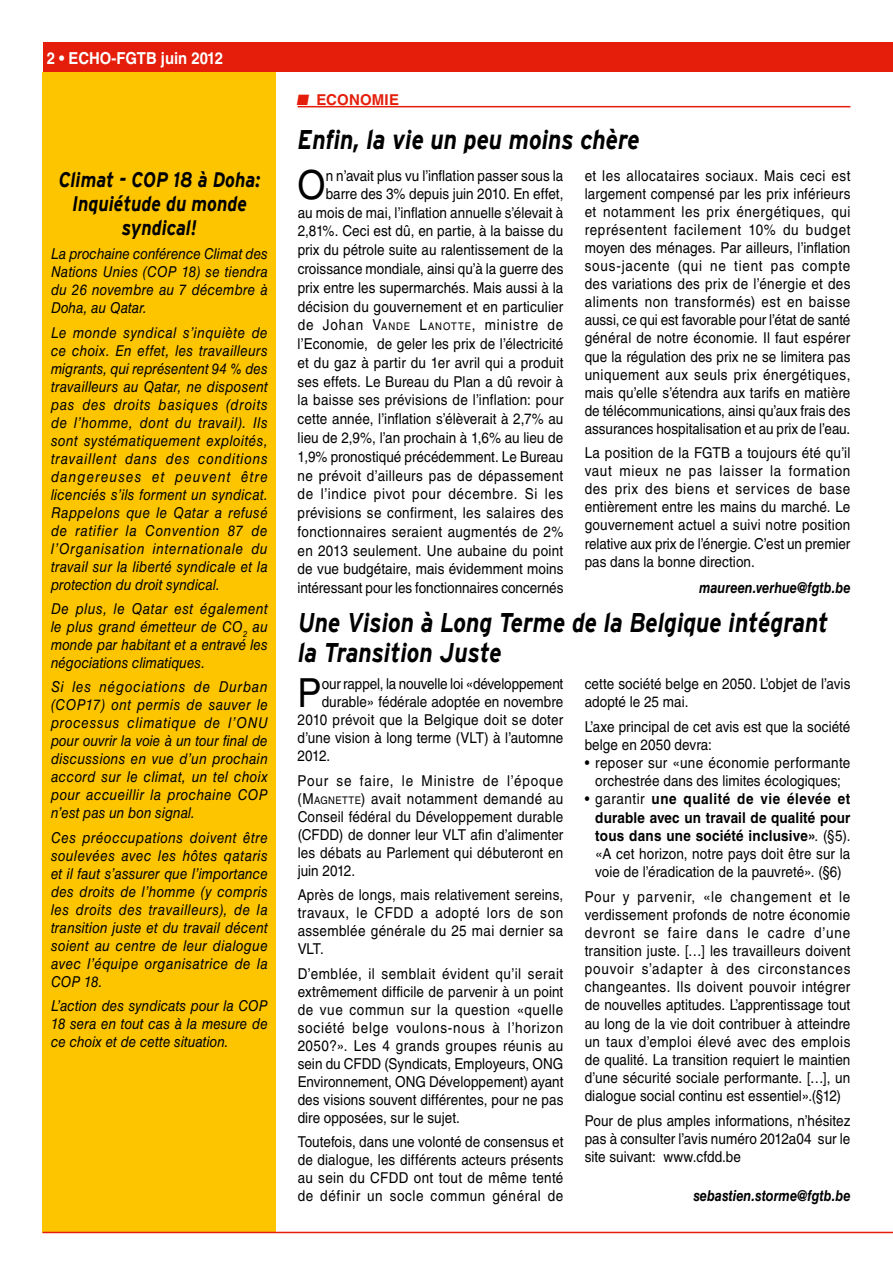
<style>
.page{position:relative;width:893px;height:1263px;background:#fff}
.page>*{position:absolute;margin:0;border:0;box-sizing:border-box;transform-origin:0 0}
.t1{font:40.05px "Helvetica LT Std";color:#000;scale:.9 1}
.t2{font:italic 700 27px/30px "Interstate";color:#000;scale:.85 1}
.t3{font:italic 700 21px/24px "Interstate";color:#000;text-align:center;scale:.85 1}
.t4{font:700 16.5px "Helvetica LT Std";color:#fff;scale:.9 1}
.t5{font:15px/18px "Helvetica LT Std";letter-spacing:.005em;color:#000;text-align:justify;scale:.9 1}
.t6{font:italic 15px/18px "Helvetica LT Std";letter-spacing:.01em;color:#000;text-align:justify;scale:.9 1}
.t7{font:italic 700 15px "Helvetica LT Std";letter-spacing:.005em;color:#000;scale:.85 1}
.t8{font:700 15px "Helvetica LT Std";letter-spacing:.01em;color:#e41e0a}
.s1{font-style:inherit}
.s2{font-size:10.5px}
.s3{font-weight:700}
</style>
<div class="page">
<div style="left:43px;top:43px;width:850px;height:29px;background:#e41e0a"></div>
<div style="left:43px;top:72px;width:233px;height:1161px;background:#fdc500"></div>
<hr style="left:43px;top:1232px;width:850px;height:1px;background:#e41e0a">
<hr style="left:298px;top:106px;width:552px;height:1px;background:#e41e0a">
<p class="t4" style="left:47px;top:48px;width:197px">2 • ECHO-FGTB juin 2012</p>
<h3 class="t3" style="left:59px;top:167px;width:239px">Climat - COP 18 à Doha:<br>Inquiétude du monde syndical!</h3>
<p class="t6" style="left:51px;top:245px;width:242px">La prochaine conférence Climat des Nations Unies (COP 18) se tiendra du 26 novembre au 7 décembre à Doha, au Qatar.</p>
<p class="t6" style="left:51px;top:323px;width:242px">Le monde syndical s’inquiète de ce choix. En effet, les travailleurs migrants, qui représentent 94 % des travailleurs au Qatar, ne disposent pas des droits basiques (droits de l’homme, dont du travail). Ils sont systématiquement exploités, travaillent dans des conditions dangereuses et peuvent être licenciés s’ils forment un syndicat.<br>Rappelons que le Qatar a refusé de ratifier la Convention 87 de l’Organisation internationale du travail sur la liberté syndicale et la protection du droit syndical.</p>
<p class="t6" style="left:51px;top:600px;width:242px">De plus, le Qatar est également le plus grand émetteur de CO<sub>2</sub> au monde par habitant et a entravé les négociations climatiques.</p>
<p class="t6" style="left:51px;top:678px;width:242px">Si les négociations de Durban (COP17) ont permis de sauver le processus climatique de l’ONU pour ouvrir la voie à un tour final de discussions en vue d’un prochain accord sur le climat, un tel choix pour accueillir la prochaine COP n’est pas un bon signal.</p>
<p class="t6" style="left:51px;top:828px;width:242px">Ces préoccupations doivent être soulevées avec les hôtes qataris et il faut s’assurer que l’importance des droits de l’homme (y compris les droits des travailleurs), de la transition juste et du travail décent soient au centre de leur dialogue avec l’équipe organisatrice de la COP 18.</p>
<p class="t6" style="left:51px;top:997px;width:242px">L’action des syndicats pour la COP 18 sera en tout cas à la mesure de ce choix et de cette situation.</p>
<p class="t8" style="left:297px;top:90px;width:104px">■ ECONOMIE</p>
<h2 class="t2" style="left:298px;top:124px;width:404px">Enfin, la vie un peu moins chère</h2>
<h1 class="t1" style="left:298px;top:162px;width:33px">O</h1>
<p class="t5" style="left:298px;top:166px;width:297px;line-height:18.8px;text-align:right">n n’avait plus vu l’inflation passer sous la barre des 3% depuis juin 2010. En effet,<br>au mois de mai, l’inflation annuelle s’élevait à 2,81%. Ceci est dû, en partie, à la baisse du prix du pétrole suite au ralentissement de la croissance mondiale, ainsi qu’à la guerre des prix entre les supermarchés. Mais aussi à la décision du gouvernement et en particulier de Johan <span class="s1">V</span><span class="s2">ANDE</span> <span class="s1">L</span><span class="s2">ANOTTE</span>, ministre de l’Economie, de geler les prix de l’électricité et du gaz à partir du 1er avril qui a produit ses effets. Le Bureau du Plan a dû revoir à la baisse ses prévisions de l’inflation: pour cette année, l’inflation s’élèverait à 2,7% au lieu de 2,9%, l’an prochain à 1,6% au lieu de 1,9% pronostiqué précédemment. Le Bureau ne prévoit d’ailleurs pas de dépassement de l’indice pivot pour décembre. Si les prévisions se confirment, les salaires des fonctionnaires seraient augmentés de 2% en 2013 seulement. Une aubaine du point de vue budgétaire, mais évidemment moins intéressant pour les fonctionnaires concernés</p>
<p class="t5" style="left:585px;top:167px;width:297px">et les allocataires sociaux. Mais ceci est largement compensé par les prix inférieurs et notamment les prix énergétiques, qui représentent facilement 10% du budget moyen des ménages. Par ailleurs, l’inflation sous-jacente (qui ne tient pas compte des variations des prix de l’énergie et des aliments non transformés) est en baisse aussi, ce qui est favorable pour l’état de santé général de notre économie. Il faut espérer que la régulation des prix ne se limitera pas uniquement aux seuls prix énergétiques, mais qu’elle s’étendra aux tarifs en matière de télécommunications, ainsi qu’aux frais des assurances hospitalisation et au prix de l’eau.</p>
<p class="t5" style="left:585px;top:444px;width:297px">La position de la FGTB a toujours été qu’il vaut mieux ne pas laisser la formation des prix des biens et services de base entièrement entre les mains du marché. Le gouvernement actuel a suivi notre position relative aux prix de l’énergie. C’est un premier pas dans la bonne direction.</p>
<p class="t7" style="left:699px;top:579px;width:180px">maureen.verhue@fgtb.be</p>
<h2 class="t2" style="left:298px;top:607px;width:625px">Une Vision à Long Terme de la Belgique intégrant la Transition Juste</h2>
<h1 class="t1" style="left:298px;top:670px;width:28px">P</h1>
<p class="t5" style="left:322px;top:675px;width:270px">our rappel, la nouvelle loi «développement</p>
<p class="t5" style="left:585px;top:675px;width:297px">cette société belge en 2050. L’objet de l’avis adopté le 25 mai.</p>
<p class="t5" style="left:585px;top:717px;width:297px">L’axe principal de cet avis est que la société belge en 2050 devra:</p>
<p class="t5" style="left:585px;top:754px;width:297px;text-align:center">• reposer sur «une économie performante orchestrée dans des limites écologiques;</p>
<p class="t5" style="left:595px;top:790px;width:285px;text-indent:-11px">• garantir <span class="s3">une qualité de vie élevée et durable avec un travail de qualité pour tous dans une société inclusive»</span>. (§5). «A cet horizon, notre pays doit être sur la voie de l’éradication de la pauvreté». (§6)</p>
<p class="t5" style="left:585px;top:887px;width:297px">Pour y parvenir, «le changement et le verdissement profonds de notre économie devront se faire dans le cadre d’une transition juste. […] les travailleurs doivent pouvoir s’adapter à des circonstances changeantes. Ils doivent pouvoir intégrer de nouvelles aptitudes. L’apprentissage tout au long de la vie doit contribuer à atteindre un taux d’emploi élevé avec des emplois de qualité. La transition requiert le maintien d’une sécurité sociale performante. […], un dialogue social continu est essentiel».(§12)</p>
<p class="t5" style="left:585px;top:1111px;width:297px">Pour de plus amples informations, n’hésitez pas à consulter l’avis numéro 2012a04 sur le site suivant: www.cfdd.be</p>
<p class="t7" style="left:693px;top:1187px;width:186px">sebastien.storme@fgtb.be</p>
<p class="t5" style="left:322px;top:693px;width:270px">durable» fédérale adoptée en novembre</p>
<p class="t5" style="left:298px;top:711px;width:297px">2010 prévoit que la Belgique doit se doter</p>
<p class="t5" style="left:298px;top:729px;width:297px">d’une vision à long terme (VLT) à l’automne</p>
<p class="t5" style="left:298px;top:747px;width:38px">2012.</p>
<p class="t5" style="left:298px;top:771px;width:297px">Pour se faire, le Ministre de l’époque (<span class="s1">M</span> <span class="s2">AGNETTE</span>) avait notamment demandé au Conseil fédéral du Développement durable (CFDD) de donner leur VLT afin d’alimenter les débats au Parlement qui débuteront en juin 2012.</p>
<p class="t5" style="left:298px;top:886px;width:297px">Après de longs, mais relativement sereins, travaux, le CFDD a adopté lors de son assemblée générale du 25 mai dernier sa VLT.</p>
<p class="t5" style="left:298px;top:964px;width:297px">D’emblée, il semblait évident qu’il serait extrêmement difficile de parvenir à un point de vue commun sur la question «quelle société belge voulons-nous à l’horizon 2050?». Les 4 grands groupes réunis au sein du CFDD (Syndicats, Employeurs, ONG Environnement, ONG Développement) ayant des visions souvent différentes, pour ne pas dire opposées, sur le sujet.</p>
<p class="t5" style="left:298px;top:1133px;width:297px">Toutefois, dans une volonté de consensus et de dialogue, les différents acteurs présents au sein du CFDD ont tout de même tenté de définir un socle commun général de</p>
</div>
